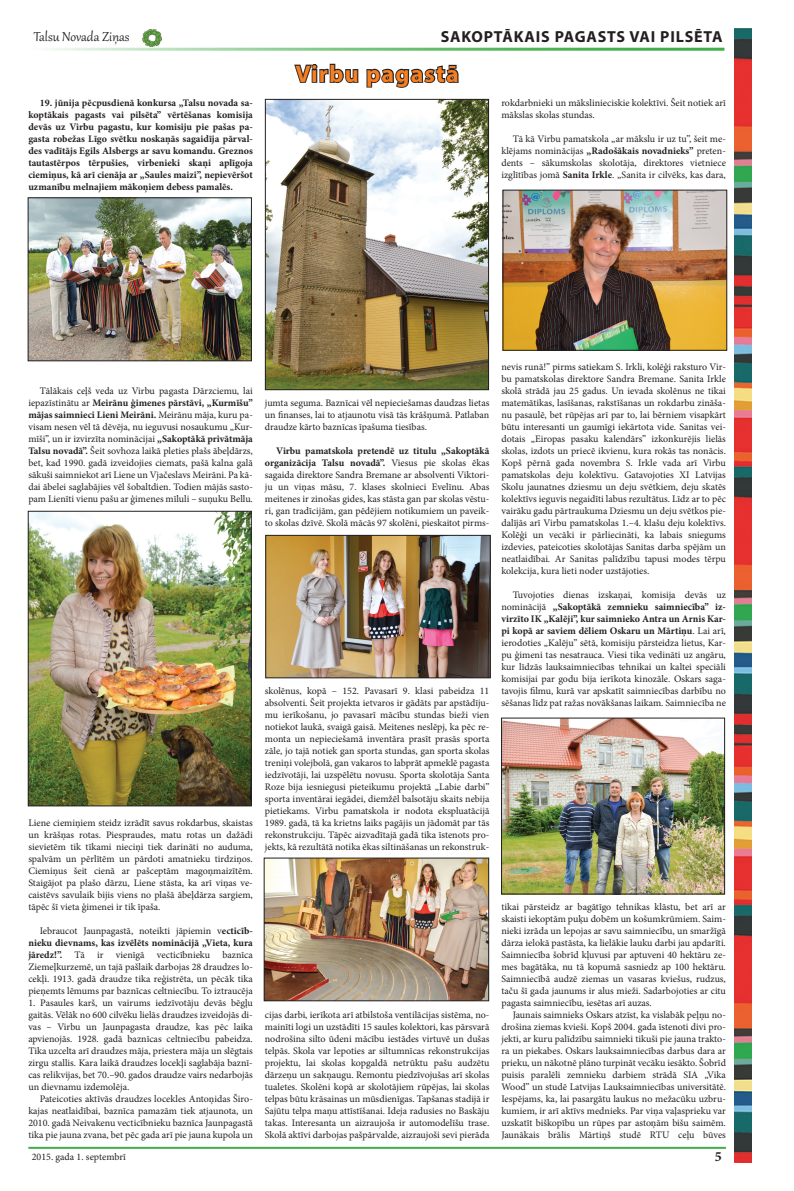
<style>
.page{position:relative;width:794px;height:1191px;background:#fff}
.page>*{position:absolute;margin:0;border:0;box-sizing:border-box;transform-origin:0 0}
.t1{font:700 24px "Myriad Pro";letter-spacing:.05em;color:#f57f21}
.t2{font:700 16px "Myriad Pro";letter-spacing:.05em;color:#231f20}
.t3{font:16px "Gabriola";color:#231f20}
.t4{font:700 14px "Minion Pro";color:#231f20}
.t5{font:10px/12px "Minion Pro";color:#231f20;text-align:justify}
.t6{font:700 10px/12px "Minion Pro";color:#231f20;text-align:justify}
.s1{font-weight:700}
</style>
<div class="page">
<img style="left:143px;top:29px;width:19px;height:17px">
<img style="left:734px;top:28px;width:17px;height:1134px">
<hr style="left:28px;top:48px;width:696px;height:3px;background:#40ae49">
<hr style="left:28px;top:1146px;width:698px;height:2px;background:#40ae49">
<svg style="left:293px;top:47px;width:66px;height:37px"></svg>
<svg style="left:365px;top:64px;width:95px;height:35px"></svg>
<img style="left:30px;top:513px;width:219px;height:291px">
<div style="left:28px;top:511px;width:223px;height:295px;border:1px solid #231f20"></div>
<img style="left:267px;top:101px;width:220px;height:287px">
<div style="left:265px;top:99px;width:224px;height:291px;border:1px solid #231f20"></div>
<img style="left:268px;top:537px;width:220px;height:139px">
<div style="left:266px;top:535px;width:224px;height:143px;border:1px solid #231f20"></div>
<img style="left:505px;top:192px;width:220px;height:156px">
<div style="left:503px;top:190px;width:224px;height:160px;border:1px solid #231f20"></div>
<img style="left:503px;top:720px;width:219px;height:172px">
<div style="left:501px;top:718px;width:223px;height:176px;border:1px solid #231f20"></div>
<img style="left:30px;top:200px;width:219px;height:159px">
<div style="left:28px;top:198px;width:223px;height:163px;border:1px solid #231f20"></div>
<img style="left:266px;top:860px;width:221px;height:139px">
<div style="left:264px;top:858px;width:225px;height:143px;border:1px solid #231f20"></div>
<h2 class="t3" style="left:34px;top:26px;width:97px">Talsu Novada Ziņas</h2>
<h2 class="t2" style="left:441px;top:26px;width:283px">SAKOPTĀKAIS PAGASTS VAI PILSĒTA</h2>
<h1 class="t1" style="left:295px;top:58px;width:165px">Virbu pagastā</h1>
<p class="t6" style="left:28px;top:97px;width:226px;text-indent:11px">19. jūnija pēcpusdienā konkursa „Talsu novada sa&shy;koptākais pagasts vai pilsēta” vērtēšanas komisija devās uz Virbu pagastu, kur komisiju pie pašas pa&shy;gasta robežas Līgo svētku noskaņās sagaidīja pārval&shy;des vadītājs Egils Alsbergs ar savu komandu. Greznos tautastērpos tērpušies, virbenieki skaņi aplīgoja ciemiņus, kā arī cienāja ar „Saules maizi”, nepievēršot uzmanību melnajiem mākoņiem debess pamalēs.</p>
<p class="t5" style="left:501px;top:97px;width:226px">rokdarbnieki un mākslinieciskie kolektīvi. Šeit notiek arī mākslas skolas stundas.</p>
<p class="t5" style="left:501px;top:133px;width:226px;text-indent:11px">Tā kā Virbu pamatskola „ar mākslu ir uz tu”, šeit me&shy;klējams nominācijas <span class="s1">„Radošākais novadnieks”</span> preten&shy;dents – sākumskolas skolotāja, direktores vietniece izglītības jomā <span class="s1">Sanita Irkle</span>. „Sanita ir cilvēks, kas dara,</p>
<p class="t5" style="left:28px;top:385px;width:226px;text-indent:11px">Tālākais ceļš veda uz Virbu pagasta Dārzciemu, lai iepazīstinātu ar <span class="s1">Meirānu ģimenes pārstāvi, „Kurmīšu” mājas saimnieci Lieni Meirāni.</span> Meirānu māja, kuru pa&shy;visam nesen vēl tā dēvēja, nu ieguvusi nosaukumu „Kur&shy;mīši”, un ir izvirzīta nominācijai <span class="s1">„Sakoptākā privātmāja Talsu novadā”.</span> Šeit sovhoza laikā pleties plašs ābeļdārzs, bet, kad 1990. gadā izveidojies ciemats, pašā kalna galā sākuši saimniekot arī Liene un Vjačeslavs Meirāni. Pa kā&shy;dai ābelei saglabājies vēl šobaltdien. Todien mājās sasto&shy;pam Lienīti vienu pašu ar ģimenes mīluli – suņuku Bellu.</p>
<p class="t5" style="left:28px;top:817px;width:226px">Liene ciemiņiem steidz izrādīt savus rokdarbus, skaistas un krāšņas rotas. Piespraudes, matu rotas un dažādi sievietēm tik tīkami nieciņi tiek darināti no auduma, spalvām un pērlītēm un pārdoti amatnieku tirdziņos.<br>Ciemiņus šeit cienā ar pašceptām magoņmaizītēm.<br>Staigājot pa plašo dārzu, Liene stāsta, ka arī viņas ve&shy;caistēvs savulaik bijis viens no plašā ābeļdārza sargiem, tāpēc šī vieta ģimenei ir tik īpaša.</p>
<p class="t5" style="left:28px;top:925px;width:226px;text-indent:11px">Iebraucot Jaunpagastā, noteikti jāpiemin v<span class="s1">ecticīb&shy;nieku dievnams, kas izvēlēts nominācijā „Vieta, kura jāredz!”.</span> Tā ir vienīgā vecticībnieku baznīca Ziemeļkurzemē, un tajā pašlaik darbojas 28 draudzes lo&shy;cekļi. 1913. gadā draudze tika reģistrēta, un pēcāk tika pieņemts lēmums par baznīcas celtniecību. To iztraucēja</p>
<p class="t5" style="left:28px;top:997px;width:226px">1. Pasaules karš, un vairums iedzīvotāju devās bēgļu gaitās. Vēlāk no 600 cilvēku lielās draudzes izveidojās di&shy;vas – Virbu un Jaunpagasta draudze, kas pēc laika apvienojās. 1928. gadā baznīcas celtniecību pabeidza.<br>Tika uzcelta arī draudzes māja, priestera māja un slēgtais zirgu stallis. Kara laikā draudzes locekļi saglabāja baznī&shy;cas relikvijas, bet 70.–90. gados draudze vairs nedarbojās un dievnamu izdemolēja.</p>
<p class="t5" style="left:28px;top:1093px;width:226px;text-indent:11px">Pateicoties aktīvās draudzes locekles Antoņidas Širo&shy;kajas neatlaidībai, baznīca pamazām tiek atjaunota, un 2010. gadā Neivakenu vecticībnieku baznīca Jaunpagastā tika pie jauna zvana, bet pēc gada arī pie jauna kupola un</p>
<p class="t5" style="left:265px;top:397px;width:226px">jumta seguma. Baznīcai vēl nepieciešamas daudzas lietas un finanses, lai to atjaunotu visā tās krāšņumā. Patlaban draudze kārto baznīcas īpašuma tiesības.</p>
<p class="t5" style="left:265px;top:445px;width:226px;text-indent:11px"><span class="s1">Virbu pamatskola pretendē uz titulu „Sakoptākā organizācija Talsu novadā”.</span> Viesus pie skolas ēkas sagaida direktore Sandra Bremane ar absolventi Viktori&shy;ju un viņas māsu, 7. klases skolnieci Evelīnu. Abas meitenes ir zinošas gides, kas stāsta gan par skolas vēstu&shy;ri, gan tradīcijām, gan pēdējiem notikumiem un paveik&shy;to skolas dzīvē. Skolā mācās 97 skolēni, pieskaitot pirms-</p>
<p class="t5" style="left:265px;top:685px;width:226px">skolēnus, kopā – 152. Pavasarī 9. klasi pabeidza 11 absolventi. Šeit projekta ietvaros ir gādāts par apstādīju&shy;mu ierīkošanu, jo pavasarī mācību stundas bieži vien notiekot laukā, svaigā gaisā. Meitenes neslēpj, ka pēc re&shy;monta un nepieciešamā inventāra prasīt prasās sporta zāle, jo tajā notiek gan sporta stundas, gan sporta skolas treniņi volejbolā, gan vakaros to labprāt apmeklē pagasta iedzīvotāji, lai uzspēlētu novusu. Sporta skolotāja Santa Roze bija iesniegusi pieteikumu projektā „Labie darbi” sporta inventārai iegādei, diemžēl balsotāju skaits nebija pietiekams. Virbu pamatskola ir nodota ekspluatācijā 1989. gadā, tā ka krietns laiks pagājis un jādomāt par tās rekonstrukciju. Tāpēc aizvadītajā gadā tika īstenots pro&shy;jekts, kā rezultātā notika ēkas siltināšanas un rekonstruk-</p>
<p class="t5" style="left:501px;top:361px;width:226px">nevis runā!” pirms satiekam S. Irkli, kolēģi raksturo Vir&shy;bu pamatskolas direktore Sandra Bremane. Sanita Irkle skolā strādā jau 25 gadus. Un ievada skolēnus ne tikai matemātikas, lasīšanas, rakstīšanas un rokdarbu zināša&shy;nu pasaulē, bet rūpējas arī par to, lai bērniem visapkārt būtu interesanti un gaumīgi iekārtota vide. Sanitas vei&shy;dotais „Eiropas pasaku kalendārs” izkonkurējis lielās skolas, izdots un priecē ikvienu, kura rokās tas nonācis.<br>Kopš pērnā gada novembra S. Irkle vada arī Virbu pamatskolas deju kolektīvu. Gatavojoties XI Latvijas Skolu jaunatnes dziesmu un deju svētkiem, deju skatēs kolektīvs ieguvis negaidīti labus rezultātus. Līdz ar to pēc vairāku gadu pārtraukuma Dziesmu un deju svētkos pie&shy;dalījās arī Virbu pamatskolas 1.–4. klašu deju kolektīvs.<br>Kolēģi un vecāki ir pārliecināti, ka labais sniegums izdevies, pateicoties skolotājas Sanitas darba spējām un neatlaidībai. Ar Sanitas palīdzību tapusi modes tērpu kolekcija, kura lieti noder uzstājoties.</p>
<p class="t5" style="left:501px;top:589px;width:226px;text-indent:11px">Tuvojoties dienas izskaņai, komisija devās uz nominācijā <span class="s1">„Sakoptākā zemnieku saimniecība” iz&shy;virzīto IK „Kalēji”, kur saimnieko Antra un Arnis Kar&shy;pi kopā ar saviem dēliem Oskaru un Mārtiņu</span>. Lai arī, ierodoties „Kalēju” sētā, komisiju pārsteidza lietus, Kar&shy;pu ģimeni tas nesatrauca. Viesi tika vedināti uz angāru, kur līdzās lauksaimniecības tehnikai un kaltei speciāli komisijai par godu bija ierīkota kinozāle. Oskars saga&shy;tavojis filmu, kurā var apskatīt saimniecības darbību no sēšanas līdz pat ražas novākšanas laikam. Saimniecība ne</p>
<p class="t5" style="left:265px;top:1009px;width:226px">cijas darbi, ierīkota arī atbilstoša ventilācijas sistēma, no&shy;mainīti logi un uzstādīti 15 saules kolektori, kas pārsvarā nodrošina silto ūdeni mācību iestādes virtuvē un dušas telpās. Skola var lepoties ar siltumnīcas rekonstrukcijas projektu, lai skolas kopgaldā netrūktu pašu audzētu dārzeņu un sakņaugu. Remontu piedzīvojušas arī skolas tualetes. Skolēni kopā ar skolotājiem rūpējas, lai skolas telpas būtu krāsainas un mūsdienīgas. Tapšanas stadijā ir Sajūtu telpa maņu attīstīšanai. Ideja radusies no Baskāju takas. Interesanta un aizraujoša ir automodelīšu trase.<br>Skolā aktīvi darbojas pašpārvalde, aizraujoši sevi pierāda</p>
<p class="t5" style="left:501px;top:901px;width:226px">tikai pārsteidz ar bagātīgo tehnikas klāstu, bet arī ar skaisti iekoptām puķu dobēm un košumkrūmiem. Saim&shy;nieki izrāda un lepojas ar savu saimniecību, un smaržīgā dārza ielokā pastāsta, ka lielākie lauku darbi jau apdarīti.<br>Saimniecība šobrīd kļuvusi par aptuveni 40 hektāru ze&shy;mes bagātāka, nu tā kopumā sasniedz ap 100 hektāru.<br>Saimniecībā audzē ziemas un vasaras kviešus, rudzus, taču šī gada jaunums ir alus mieži. Sadarbojoties ar citu pagasta saimniecību, iesētas arī auzas.</p>
<p class="t5" style="left:501px;top:1009px;width:226px;text-indent:11px">Jaunais saimnieks Oskars atzīst, ka vislabāk peļņu no&shy;drošina ziemas kvieši. Kopš 2004. gada īstenoti divi pro&shy;jekti, ar kuru palīdzību saimnieki tikuši pie jauna trakto&shy;ra un piekabes. Oskars lauksaimniecības darbus dara ar prieku, un nākotnē plāno turpināt vecāku iesākto. Šobrīd puisis paralēli zemnieku darbiem strādā SIA „Vika Wood” un studē Latvijas Lauksaimniecības universitātē.<br>Iespējams, ka, lai pasargātu laukus no mežacūku uzbru&shy;kumiem, ir arī aktīvs mednieks. Par viņa vaļasprieku var uzskatīt biškopību un rūpes par astoņām bišu saimēm.<br>Jaunākais brālis Mārtiņš studē RTU ceļu būves</p>
<p class="t5" style="left:32px;top:1151px;width:96px">2015. gada 1. septembrī</p>
<h3 class="t4" style="left:715px;top:1147px;width:8px">5</h3>
</div>
